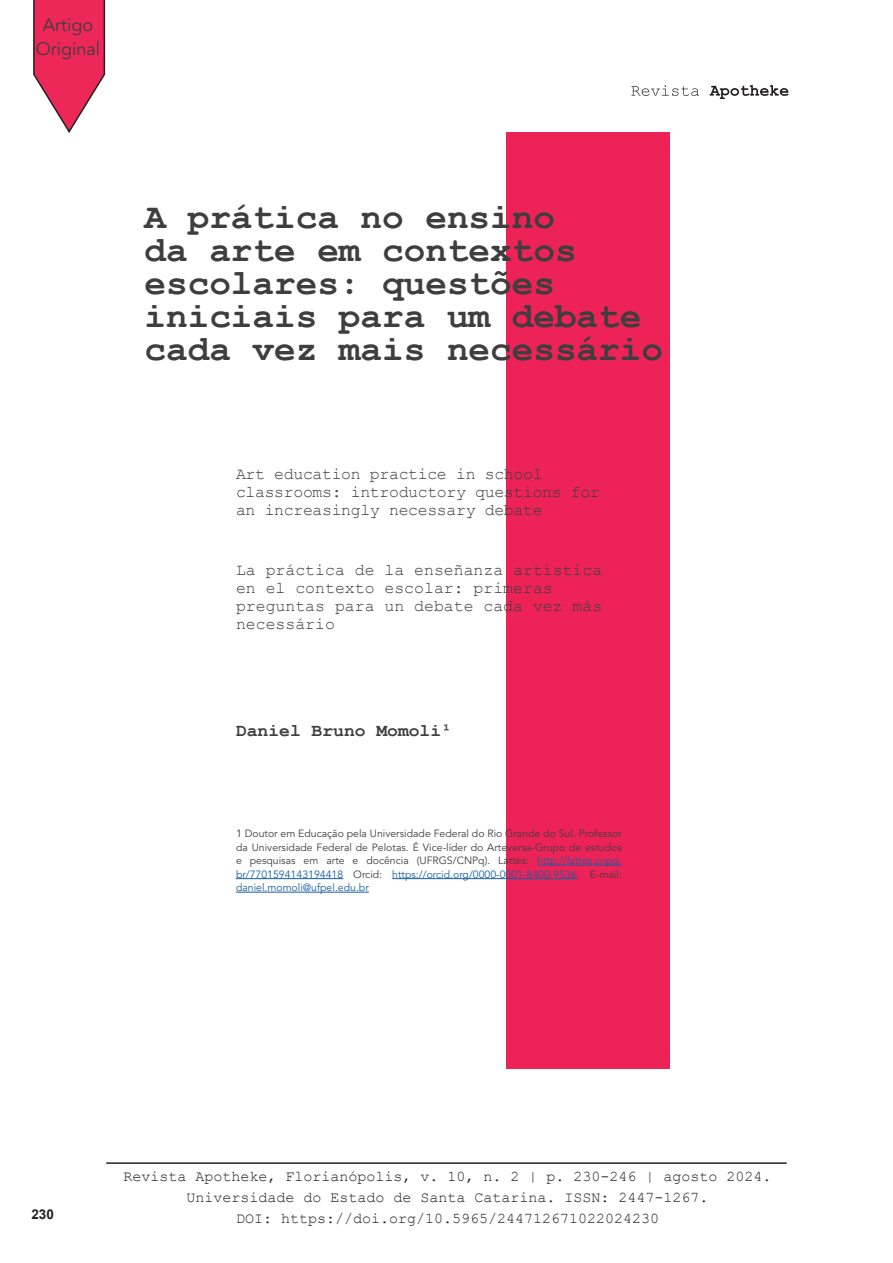
<style>
.page{position:relative;width:893px;height:1263px;background:#fff}
.page>*{position:absolute;margin:0;border:0;box-sizing:border-box;transform-origin:0 0}
.Título_Capa_Portuguê{font:700 36px/33px "Courier New";color:#3e3e3f}
.Nome_autor_Capa{font:700 18px "Courier New";color:#3e3e3f}
.Corpo_Texto{font:18px "Avenir LT Std";color:#3e3e3f}
.Titulo_estrangeiro_C{font:16.5px/18px "Courier New";color:#3e3e3f}
.Titulo_estrangeiro_C-2{font:16.5px/18px "Courier New";letter-spacing:-.02em;color:#3e3e3f}
.t1{font:15px/21px "Courier New";color:#231f20;text-align:center}
.t2{font:700 13.5px "Arial";color:#231f20}
.Nota_Rodapé_Autor_Ca{font:10.5px/13.5px "Avenir LT Std";color:#3e3e3f;text-align:justify}
.s1{color:#175d9e}
</style>
<div class="page">
<svg style="left:631px;top:85px;width:68px;height:11px"></svg>
<svg style="left:710px;top:85px;width:78px;height:14px"></svg>
<hr style="left:106px;top:1162px;width:681px;height:2px;background:#231f20">
<div style="left:506px;top:133px;width:163px;height:936px;background:#ed2357"></div>
<hr style="left:537px;top:865px;width:85px;height:1px;background:#175d9e">
<hr style="left:236px;top:878px;width:107px;height:1px;background:#175d9e">
<hr style="left:392px;top:878px;width:185px;height:1px;background:#175d9e">
<hr style="left:236px;top:892px;width:133px;height:1px;background:#175d9e">
<svg style="left:33px;top:0;width:73px;height:133px"></svg>
<p class="Corpo_Texto" style="left:43px;top:14px;width:52px">Artigo</p>
<p class="Corpo_Texto" style="left:36px;top:38px;width:66px">Original</p>
<p class="Título_Capa_Portuguê" style="left:145px;top:199px;width:520px">A prática no ensino<br>da arte em contextos escolares: questões iniciais para um debate cada vez mais necessário</p>
<p class="Titulo_estrangeiro_C-2" style="left:236px;top:464px;width:365px">Art education practice in school classrooms: introductory questions for an increasingly necessary debate</p>
<p class="Titulo_estrangeiro_C" style="left:236px;top:560px;width:368px">La práctica de la enseñanza artística en el contexto escolar: primeras preguntas para un debate cada vez más necessário</p>
<p class="Nome_autor_Capa" style="left:236px;top:719px;width:218px">Daniel Bruno Momoli¹</p>
<p class="Nota_Rodapé_Autor_Ca" style="left:236px;top:827px;width:387px">1 Doutor em Educação pela Universidade Federal do Rio Grande do Sul. Professor da Universidade Federal de Pelotas. É Vice-líder do Arteversa-Grupo de estudos e pesquisas em arte e docência (UFRGS/CNPq). Lattes: <span class="s1">http://lattes.cnpq. br/7701594143194418</span> Orcid: <span class="s1">https://orcid.org/0000-0001-8400-9536</span>. E-mail: <span class="s1">daniel.momoli@ufpel.edu.br</span></p>
<p class="t2" style="left:31px;top:1205px;width:24px">230</p>
<h3 class="t1" style="left:123px;top:1165px;width:649px">Revista Apotheke, Florianópolis, v. 10, n. 2 | p. 230-246 | agosto 2024.<br>Universidade do Estado de Santa Catarina. ISSN: 2447-1267.<br>DOI: https://doi.org/10.5965/244712671022024230</h3>
</div>
